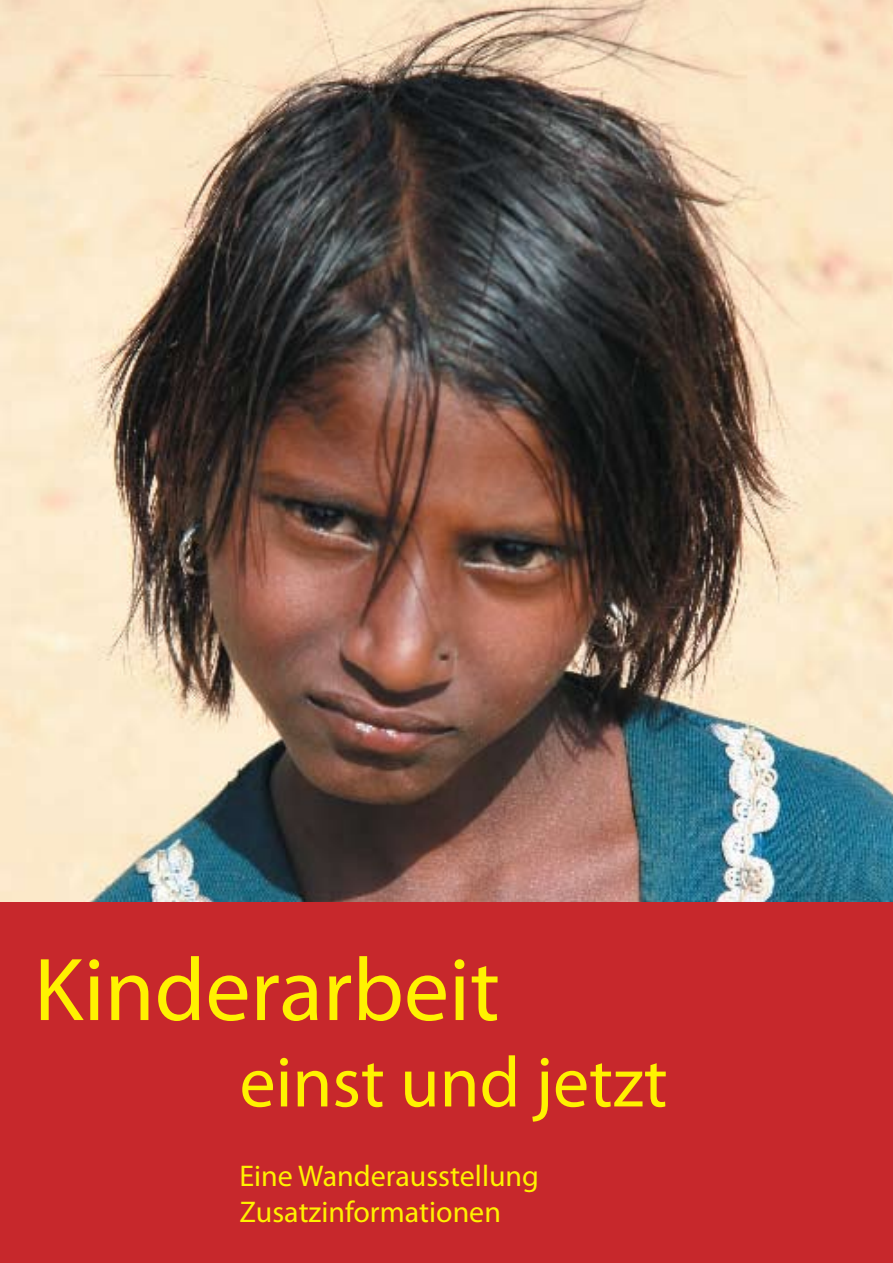
<style>
.page{position:relative;width:893px;height:1263px;background:#fff}
.page>*{position:absolute;margin:0;border:0;box-sizing:border-box;transform-origin:0 0}
.t1{font:90px "Myriad Pro";color:#fff200}
.t2{font:72px "Myriad Pro";color:#fff200}
.t3{font:30px/36px "Myriad Pro";color:#fff200}
</style>
<div class="page">
<img style="left:0;top:0;width:893px;height:902px">
<div style="left:0;top:903px;width:893px;height:360px;background:#c7282c"></div>
<h1 class="t1" style="left:34px;top:934px;width:467px">Kinderarbeit</h1>
<h2 class="t2" style="left:240px;top:1038px;width:430px">einst und jetzt</h2>
<p class="t3" style="left:240px;top:1157px;width:301px">Eine Wanderausstellung<br>Zusatzinformationen</p>
</div>
